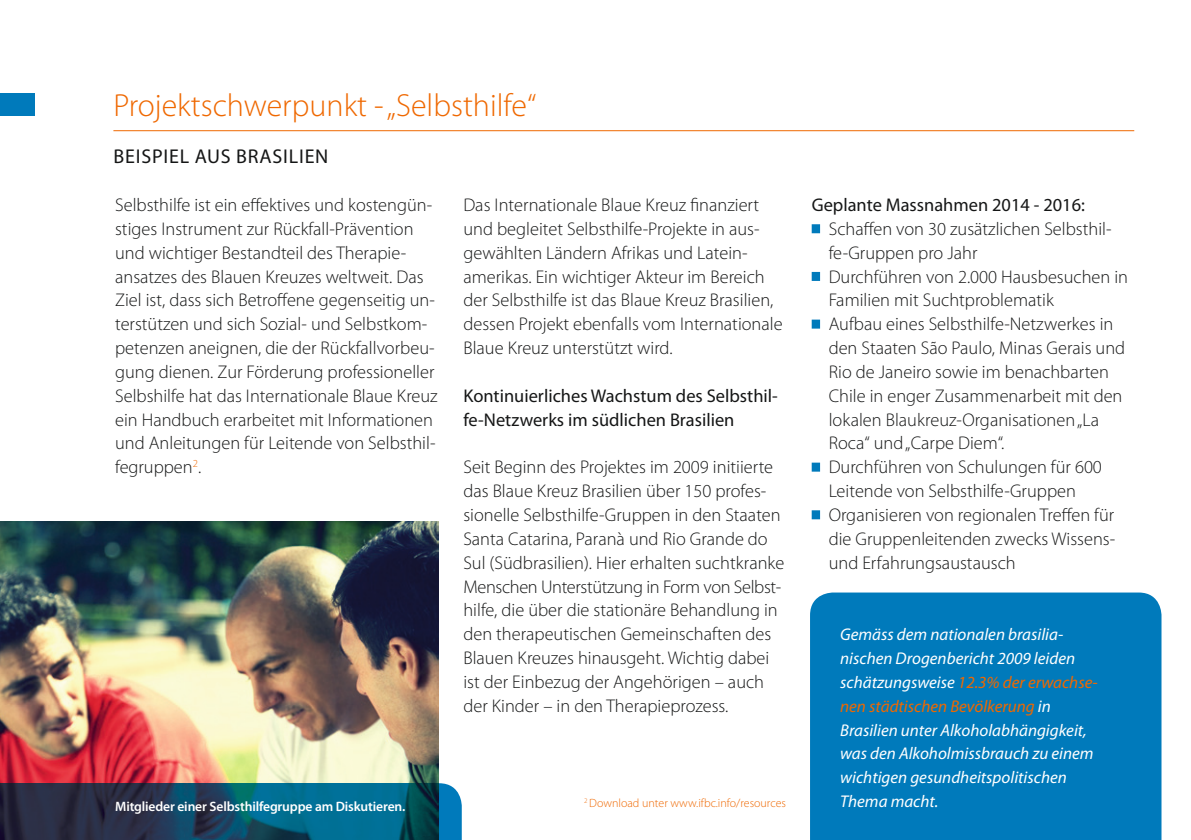
<style>
.page{position:relative;width:1191px;height:840px;background:#fff}
.page>*{position:absolute;margin:0;border:0;box-sizing:border-box;transform-origin:0 0}
.t1{font:300 32px "Myriad Pro";color:#ef6800}
.t2{font:20px "Myriad Pro";letter-spacing:.04em;color:#151616}
.t3{font:300 18.4px/23.8px "Myriad Pro";color:#151616}
.t4{font:18.4px/23.8px "Myriad Pro";color:#151616}
.t5{font:italic 17px/23.8px "Myriad Pro";color:#fff}
.t6{font:600 13.6px "Myriad Pro";letter-spacing:-.01em;color:#fff}
.t7{font:300 12px "Myriad Pro";color:#ef6800}
.s1{color:#ef6800}
</style>
<div class="page">
<div style="left:0;top:94px;width:34px;height:22px;background:#007abb"></div>
<hr style="left:113px;top:130px;width:1021px;height:1px;background:#ef6800">
<div style="left:810px;top:592px;width:351px;height:247px;background:#007abb"></div>
<img style="left:0;top:521px;width:438px;height:318px">
<svg style="left:438px;top:782px;width:24px;height:57px"></svg>
<div style="left:811px;top:224px;width:9px;height:9px;background:#007abb"></div>
<div style="left:811px;top:272px;width:9px;height:9px;background:#007abb"></div>
<div style="left:811px;top:319px;width:9px;height:9px;background:#007abb"></div>
<div style="left:811px;top:462px;width:9px;height:9px;background:#007abb"></div>
<div style="left:811px;top:510px;width:9px;height:9px;background:#007abb"></div>
<h1 class="t1" style="left:113px;top:86px;width:424px">Projektschwerpunkt - „Selbsthilfe“</h1>
<p class="t2" style="left:114px;top:144px;width:216px">BEISPIEL AUS BRASILIEN</p>
<p class="t3" style="left:115px;top:193px;width:324px">Selbsthilfe ist ein effektives und kostengün&shy;stiges Instrument zur Rückfall-Prävention und wichtiger Bestandteil des Therapie&shy;ansatzes des Blauen Kreuzes weltweit. Das Ziel ist, dass sich Betroffene gegenseitig un&shy;terstützen und sich Sozial- und Selbstkom&shy;petenzen aneignen, die der Rückfallvorbeu&shy;gung dienen. Zur Förderung professioneller Selbshilfe hat das Internationale Blaue Kreuz ein Handbuch erarbeitet mit Informationen und Anleitungen für Leitende von Selbsthil&shy;fegruppen<sup>2</sup>.</p>
<p class="t3" style="left:463px;top:193px;width:321px">Das Internationale Blaue Kreuz finanziert und begleitet Selbsthilfe-Projekte in aus&shy;gewählten Ländern Afrikas und Latein&shy;amerikas. Ein wichtiger Akteur im Bereich der Selbsthilfe ist das Blaue Kreuz Brasilien, dessen Projekt ebenfalls vom Internationale Blaue Kreuz unterstützt wird.</p>
<p class="t4" style="left:463px;top:383px;width:316px">Kontinuierliches Wachstum des Selbsthil&shy;fe-Netzwerks im südlichen Brasilien</p>
<p class="t3" style="left:463px;top:455px;width:322px">Seit Beginn des Projektes im 2009 initiierte das Blaue Kreuz Brasilien über 150 profes&shy;sionelle Selbsthilfe-Gruppen in den Staaten Santa Catarina, Paranà und Rio Grande do Sul (Südbrasilien). Hier erhalten suchtkranke Menschen Unterstützung in Form von Selbst&shy;hilfe, die über die stationäre Behandlung in den therapeutischen Gemeinschaften des Blauen Kreuzes hinausgeht. Wichtig dabei ist der Einbezug der Angehörigen – auch der Kinder – in den Therapieprozess.</p>
<p class="t6" style="left:115px;top:797px;width:292px">Mitglieder einer Selbsthilfegruppe am Diskutieren.</p>
<p class="t7" style="left:584px;top:795px;width:203px"><sup>2</sup> Download unter www.ifbc.info/resources</p>
<p class="t4" style="left:811px;top:193px;width:275px">Geplante Massnahmen 2014 - 2016:</p>
<p class="t3" style="left:828px;top:217px;width:301px">Schaffen von 30 zusätzlichen Selbsthil&shy;fe-Gruppen pro Jahr<br>Durchführen von 2.000 Hausbesuchen in Familien mit Suchtproblematik<br>Aufbau eines Selbsthilfe-Netzwerkes in den Staaten São Paulo, Minas Gerais und Rio de Janeiro sowie im benachbarten Chile in enger Zusammenarbeit mit den lokalen Blaukreuz-Organisationen „La Roca“ und „Carpe Diem“.<br>Durchführen von Schulungen für 600<br>Leitende von Selbsthilfe-Gruppen Organisieren von regionalen Treffen für die Gruppenleitenden zwecks Wissens&shy;und Erfahrungsaustausch</p>
<p class="t5" style="left:840px;top:622px;width:259px">Gemäss dem nationalen brasilia&shy;nischen Drogenbericht 2009 leiden schätzungsweise <span class="s1">12.3% der erwachse&shy;nen städtischen Bevölkerung</span> in Brasilien unter Alkoholabhängigkeit, was den Alkoholmissbrauch zu einem wichtigen gesundheitspolitischen</p>
<p class="t5" style="left:840px;top:788px;width:100px">Thema macht.</p>
</div>
